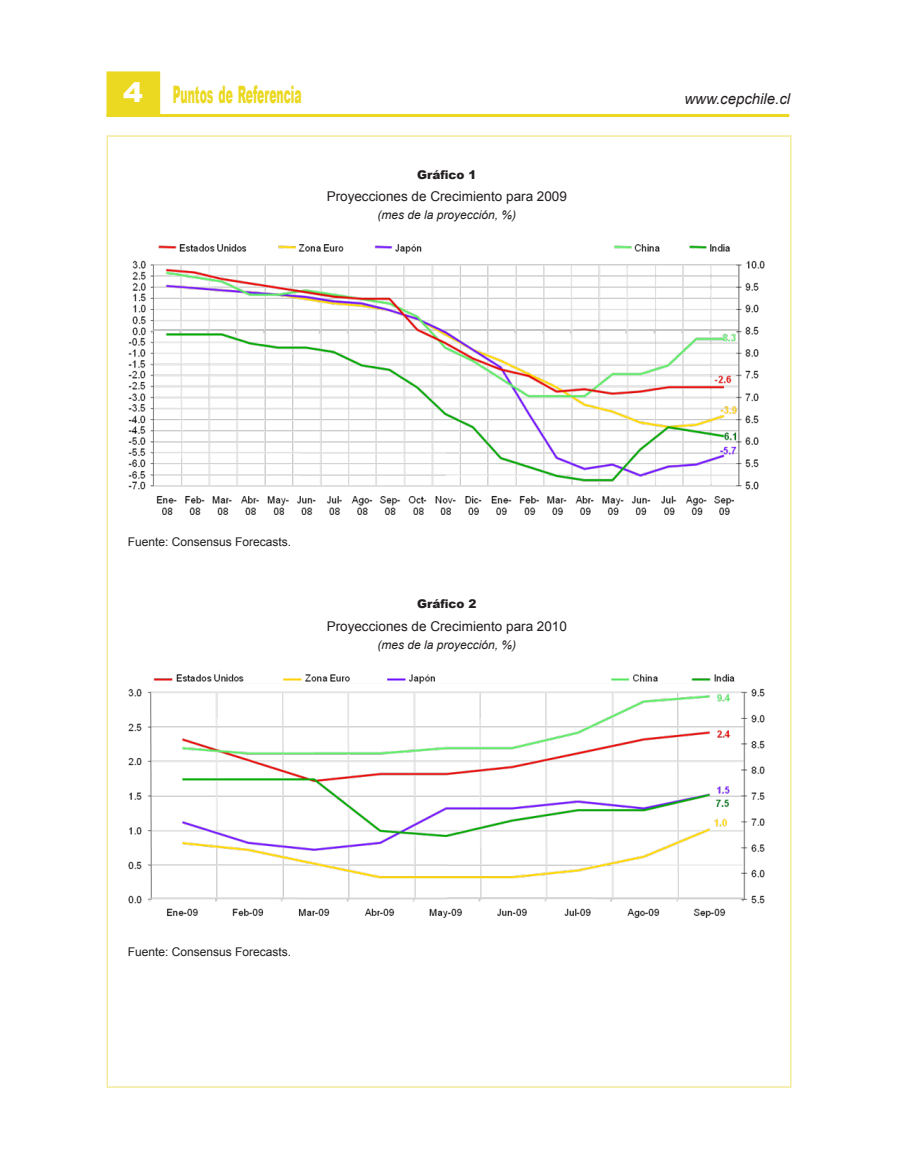
<style>
.page{position:relative;width:915px;height:1170px;background:#fff}
.page>*{position:absolute;margin:0;border:0;box-sizing:border-box;transform-origin:0 0}
.t1{font:900 24px "Arial";color:#ead821;scale:.45 1}
.t2{font:italic 15px "Arial";color:#231f20}
._19_titulo_cuadr_gra{font:13.5px "Arial";color:#231f20}
._22_fuente{font:12px "Arial";color:#231f20}
._20_titulo_cuadr_gra{font:italic 12px "Arial";color:#231f20}
._18_titulo_cuadr_gra{font:900 12px "Arial";color:#231f20}
.s1{font-size:27px;color:#fff}
</style>
<div class="page">
<div style="left:106px;top:71px;width:54px;height:45px;background:#ead821;border:2px solid #ead821"></div>
<div style="left:106px;top:135px;width:685px;height:952px;background:#fff;border:2px solid #f3eb9b"></div>
<hr style="left:106px;top:114px;width:683px;height:3px;background:#ead821">
<img style="left:128px;top:245px;width:637px;height:269px">
<img style="left:128px;top:671px;width:637px;height:246px">
<h1 class="t1" style="left:123px;top:77px;width:398px"><span class="s1">4</span> Puntos de Referencia</h1>
<p class="t2" style="left:684px;top:89px;width:107px">www.cepchile.cl</p>
<p class="_18_titulo_cuadr_gra" style="left:417px;top:166px;width:61px">Gráfico 1</p>
<p class="_19_titulo_cuadr_gra" style="left:326px;top:187px;width:242px">Proyecciones de Crecimiento para 2009</p>
<p class="_20_titulo_cuadr_gra" style="left:377px;top:207px;width:140px">(mes de la proyección, %)</p>
<p class="_22_fuente" style="left:128px;top:533px;width:165px">Fuente: Consensus Forecasts.</p>
<p class="_18_titulo_cuadr_gra" style="left:417px;top:595px;width:61px">Gráfico 2</p>
<p class="_19_titulo_cuadr_gra" style="left:326px;top:617px;width:242px">Proyecciones de Crecimiento para 2010</p>
<p class="_20_titulo_cuadr_gra" style="left:377px;top:636px;width:140px">(mes de la proyección, %)</p>
<p class="_22_fuente" style="left:128px;top:943px;width:165px">Fuente: Consensus Forecasts.</p>
</div>
